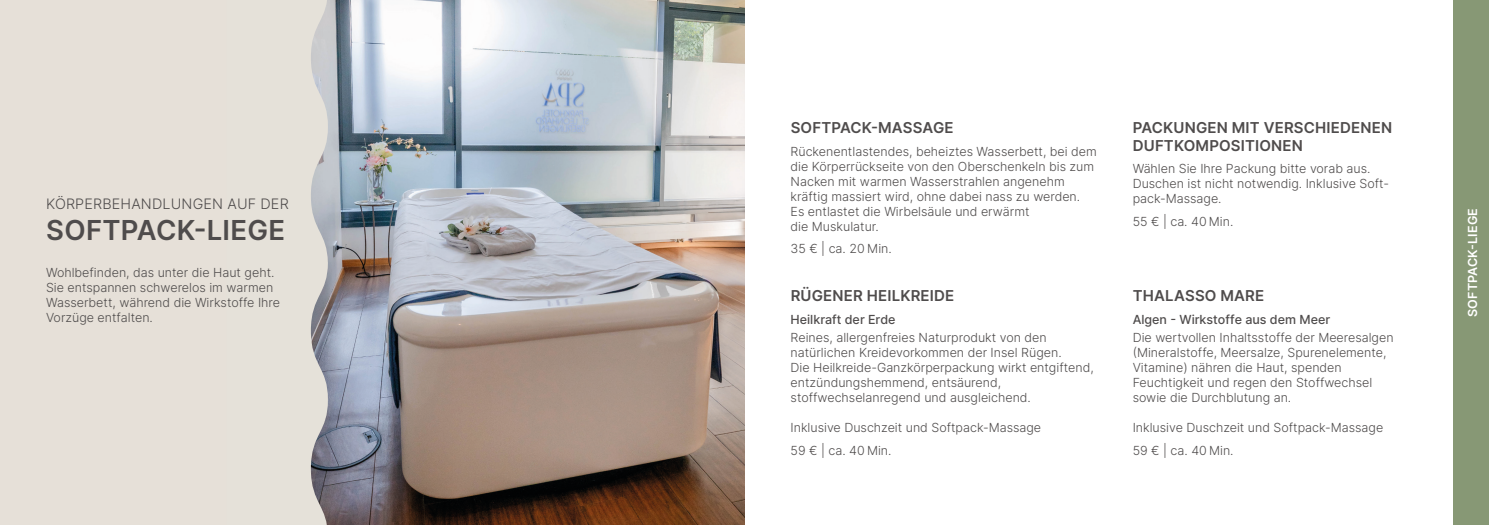
<style>
.page{position:relative;width:1489px;height:525px;background:#fff}
.page>*{position:absolute;margin:0;border:0;box-sizing:border-box;transform-origin:0 0}
.t1{font:600 27.5px "Inter";letter-spacing:.01em;color:#4f4c4c}
.t2{font:600 15px/17.5px "Inter";letter-spacing:.01em;color:#4f4c4c}
.t3{font:300 14.38px "Inter";letter-spacing:.01em;color:#4f4c4c}
.t4{font:300 12.5px/15px "Inter";color:#4f4c4c}
.t5{font:12.5px "Inter";color:#4f4c4c}
.t6{font:600 12.5px "Inter";letter-spacing:.01em;color:#fff}
</style>
<div class="page">
<img style="left:328px;top:0;width:416px;height:524px">
<div style="left:0;top:0;width:308px;height:524px;background:#e6e0d8"></div>
<svg style="left:308px;top:0;width:20px;height:524px;background:#c3c1c1"></svg>
<div style="left:1453px;top:0;width:35px;height:524px;background:#879875"></div>
<p class="t3" style="left:46px;top:193px;width:244px">KÖRPERBEHANDLUNGEN AUF DER</p>
<h1 class="t1" style="left:46px;top:209px;width:240px">SOFTPACK-LIEGE</h1>
<p class="t4" style="left:46px;top:265px;width:235px">Wohlbefinden, das unter die Haut geht.<br>Sie entspannen schwerelos im warmen Wasserbett, während die Wirkstoffe Ihre Vorzüge entfalten.</p>
<p class="t2" style="left:790px;top:119px;width:164px">SOFTPACK-MASSAGE</p>
<p class="t4" style="left:790px;top:143px;width:308px">Rückenentlastendes, beheiztes Wasserbett, bei dem die Körperrückseite von den Oberschenkeln bis zum Nacken mit warmen Wasserstrahlen angenehm kräftig massiert wird, ohne dabei nass zu werden.<br>Es entlastet die Wirbelsäule und erwärmt<br>die Muskulatur.</p>
<p class="t4" style="left:790px;top:241px;width:103px">35 € | ca. 20 Min.</p>
<p class="t2" style="left:790px;top:286px;width:165px">RÜGENER HEILKREIDE</p>
<p class="t5" style="left:790px;top:310px;width:106px">Heilkraft der Erde</p>
<p class="t4" style="left:790px;top:330px;width:305px">Reines, allergenfreies Naturprodukt von den natürlichen Kreidevorkommen der Insel Rügen.<br>Die Heilkreide-Ganzkörperpackung wirkt entgiftend, entzündungshemmend, entsäurend, stoffwechselanregend und ausgleichend.</p>
<p class="t4" style="left:790px;top:416px;width:252px;line-height:22.5px">Inklusive Duschzeit und Softpack-Massage<br>59 € | ca. 40 Min.</p>
<p class="t2" style="left:1132px;top:119px;width:261px">PACKUNGEN MIT VERSCHIEDENEN<br>DUFTKOMPOSITIONEN</p>
<p class="t4" style="left:1132px;top:161px;width:258px">Wählen Sie Ihre Packung bitte vorab aus.<br>Duschen ist nicht notwendig. Inklusive Soft&shy;pack-Massage.</p>
<p class="t4" style="left:1132px;top:213px;width:102px">55 € | ca. 40 Min.</p>
<p class="t2" style="left:1132px;top:286px;width:133px">THALASSO MARE</p>
<p class="t5" style="left:1132px;top:310px;width:199px">Algen - Wirkstoffe aus dem Meer</p>
<p class="t4" style="left:1132px;top:330px;width:262px">Die wertvollen Inhaltsstoffe der Meeresalgen (Mineralstoffe, Meersalze, Spurenelemente, Vitamine) nähren die Haut, spenden Feuchtigkeit und regen den Stoffwechsel sowie die Durchblutung an.</p>
<p class="t4" style="left:1132px;top:416px;width:252px;line-height:22.5px">Inklusive Duschzeit und Softpack-Massage<br>59 € | ca. 40 Min.</p>
<p class="t6" style="left:1463px;top:317px;width:110px;rotate:-90deg">SOFTPACK-LIEGE</p>
</div>
